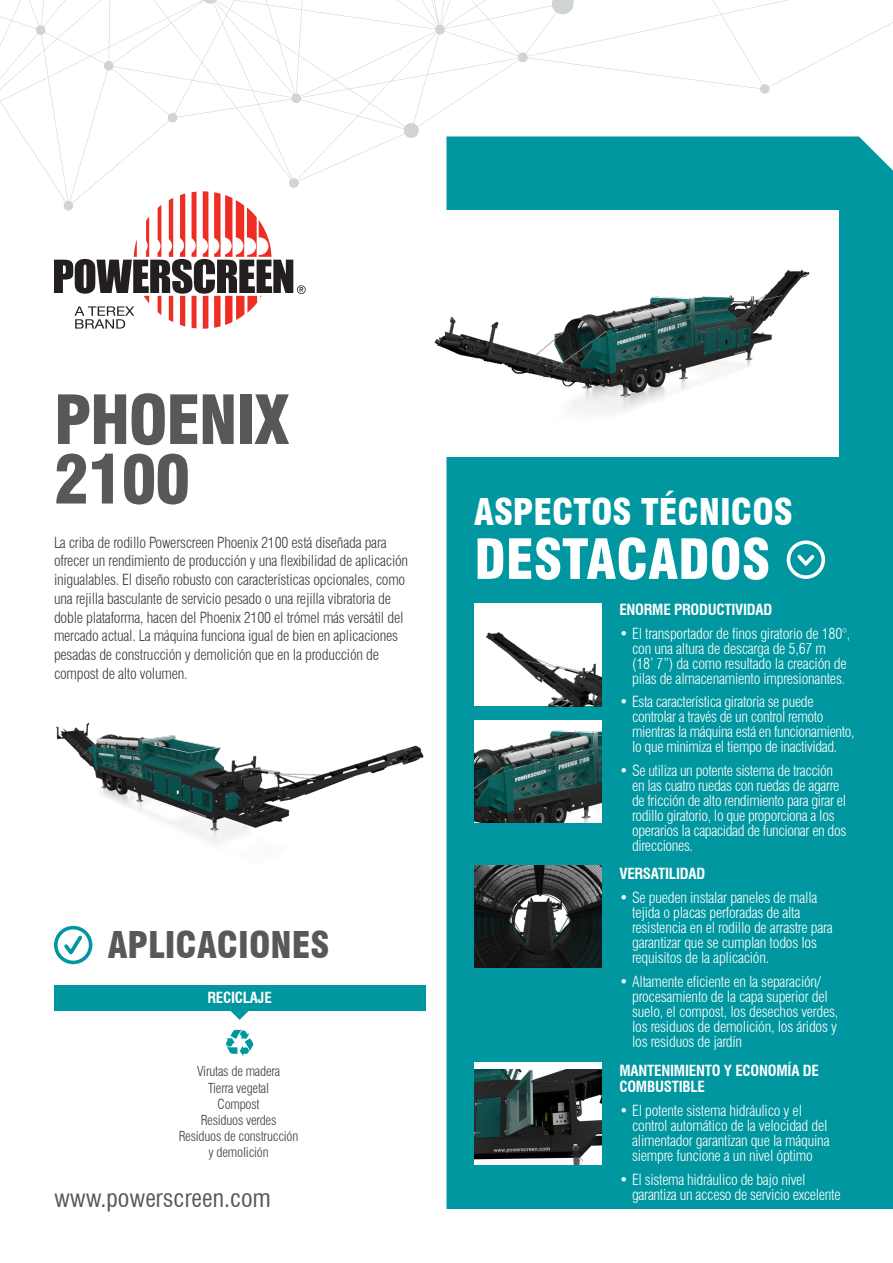
<style>
.page{position:relative;width:893px;height:1263px;background:#fff}
.page>*{position:absolute;margin:0;border:0;box-sizing:border-box;transform-origin:0 0}
.t1{font:900 condensed 65.85px "Swiss 721 BT";letter-spacing:-.025em;color:#57585a}
.t2{font:900 condensed 54px "Swiss 721 BT";color:#fff}
.t3{font:900 condensed 36px "Swiss 721 BT";color:#fff}
.t4{font:900 condensed 36px "Swiss 721 BT";color:#57585a}
.t5{font:condensed 24px "Swiss 721 BT";color:#57585a}
.t6{font:300 condensed 15px/15.1px "Swiss 721 BT";letter-spacing:-.015em;color:#fff}
.t7{font:300 condensed 15px/18.8px "Swiss 721 BT";letter-spacing:-.015em;color:#3e3e3f}
.t8{font:700 condensed 15px/16.5px "Swiss 721 BT";letter-spacing:-.015em;color:#fff}
.t9{font:300 condensed 13.5px/16.2px "Swiss 721 BT";letter-spacing:-.015em;color:#3e3e3f;text-align:center}
</style>
<div class="page">
<div style="left:446px;top:211px;width:447px;height:998px;background:#0097a0"></div>
<svg style="left:0;top:0;width:893px;height:211px"></svg>
<div style="left:474px;top:604px;width:128px;height:102px;background:#fff"></div>
<img style="left:486px;top:632px;width:116px;height:74px">
<img style="left:474px;top:720px;width:128px;height:102px">
<img style="left:474px;top:866px;width:128px;height:102px">
<div style="left:474px;top:1062px;width:128px;height:102px;background:#fff"></div>
<img style="left:474px;top:1069px;width:128px;height:95px">
<div style="left:412px;top:211px;width:427px;height:246px;background:#fff"></div>
<img style="left:434px;top:270px;width:376px;height:143px">
<svg style="left:787px;top:540px;width:38px;height:39px"></svg>
<div style="left:54px;top:926px;width:38px;height:38px;background:#0097a0;border-radius:50%"></div>
<div style="left:58px;top:929px;width:31px;height:32px;background:#fff;border-radius:50%"></div>
<svg style="left:54px;top:191px;width:252px;height:138px"></svg>
<svg style="left:226px;top:1030px;width:27px;height:26px"></svg>
<svg style="left:230px;top:1011px;width:19px;height:9px"></svg>
<div style="left:54px;top:985px;width:371px;height:26px;background:#0097a0"></div>
<svg style="left:64px;top:935px;width:18px;height:19px"></svg>
<img style="left:56px;top:722px;width:368px;height:122px">
<p class="t1" style="left:54px;top:381px;width:237px">PHOENIX</p>
<p class="t1" style="left:54px;top:440px;width:138px">2100</p>
<p class="t7" style="left:54px;top:533px;width:356px">La criba de rodillo Powerscreen Phoenix 2100 está diseñada para ofrecer un rendimiento de producción y una flexibilidad de aplicación inigualables. El diseño robusto con características opcionales, como una rejilla basculante de servicio pesado o una rejilla vibratoria de doble plataforma, hacen del Phoenix 2100 el trómel más versátil del mercado actual. La máquina funciona igual de bien en aplicaciones pesadas de construcción y demolición que en la producción de compost de alto volumen.</p>
<p class="t4" style="left:108px;top:923px;width:223px">APLICACIONES</p>
<p class="t8" style="left:207px;top:990px;width:66px">RECICLAJE</p>
<p class="t9" style="left:197px;top:1063px;width:85px">Virutas de madera</p>
<p class="t9" style="left:208px;top:1079px;width:63px">Tierra vegetal</p>
<p class="t9" style="left:218px;top:1096px;width:44px">Compost</p>
<p class="t9" style="left:201px;top:1112px;width:77px">Residuos verdes</p>
<p class="t9" style="left:179px;top:1128px;width:121px">Residuos de construcción y demolición</p>
<p class="t5" style="left:54px;top:1184px;width:218px">www.powerscreen.com</p>
<p class="t3" style="left:474px;top:490px;width:320px">ASPECTOS TÉCNICOS</p>
<p class="t2" style="left:474px;top:527px;width:297px">DESTACADOS</p>
<p class="t8" style="left:619px;top:601px;width:155px">ENORME PRODUCTIVIDAD</p>
<p class="t6" style="left:632px;top:626px;width:220px;text-indent:-13px">• El transportador de finos giratorio de 180°, con una altura de descarga de 5,67 m (18’ 7”) da como resultado la creación de pilas de almacenamiento impresionantes.</p>
<p class="t6" style="left:632px;top:694px;width:224px;text-indent:-13px">• Esta característica giratoria se puede controlar a través de un control remoto mientras la máquina está en funcionamiento, lo que minimiza el tiempo de inactividad.</p>
<p class="t6" style="left:632px;top:763px;width:216px;text-indent:-13px">• Se utiliza un potente sistema de tracción en las cuatro ruedas con ruedas de agarre de fricción de alto rendimiento para girar el rodillo giratorio, lo que proporciona a los operarios la capacidad de funcionar en dos direcciones.</p>
<p class="t8" style="left:619px;top:865px;width:87px">VERSATILIDAD</p>
<p class="t6" style="left:632px;top:889px;width:202px;text-indent:-13px">• Se pueden instalar paneles de malla tejida o placas perforadas de alta resistencia en el rodillo de arrastre para garantizar que se cumplan todos los requisitos de la aplicación.</p>
<p class="t6" style="left:632px;top:974px;width:208px;text-indent:-13px">• Altamente eficiente en la separación/ procesamiento de la capa superior del suelo, el compost, los desechos verdes, los residuos de demolición, los áridos y los residuos de jardín</p>
<p class="t8" style="left:619px;top:1062px;width:201px">MANTENIMIENTO Y ECONOMÍA DE<br>COMBUSTIBLE</p>
<p class="t6" style="left:632px;top:1103px;width:199px;text-indent:-13px">• El potente sistema hidráulico y el control automático de la velocidad del alimentador garantizan que la máquina siempre funcione a un nivel óptimo</p>
<p class="t6" style="left:632px;top:1172px;width:210px;text-indent:-13px">• El sistema hidráulico de bajo nivel garantiza un acceso de servicio excelente</p>
</div>
